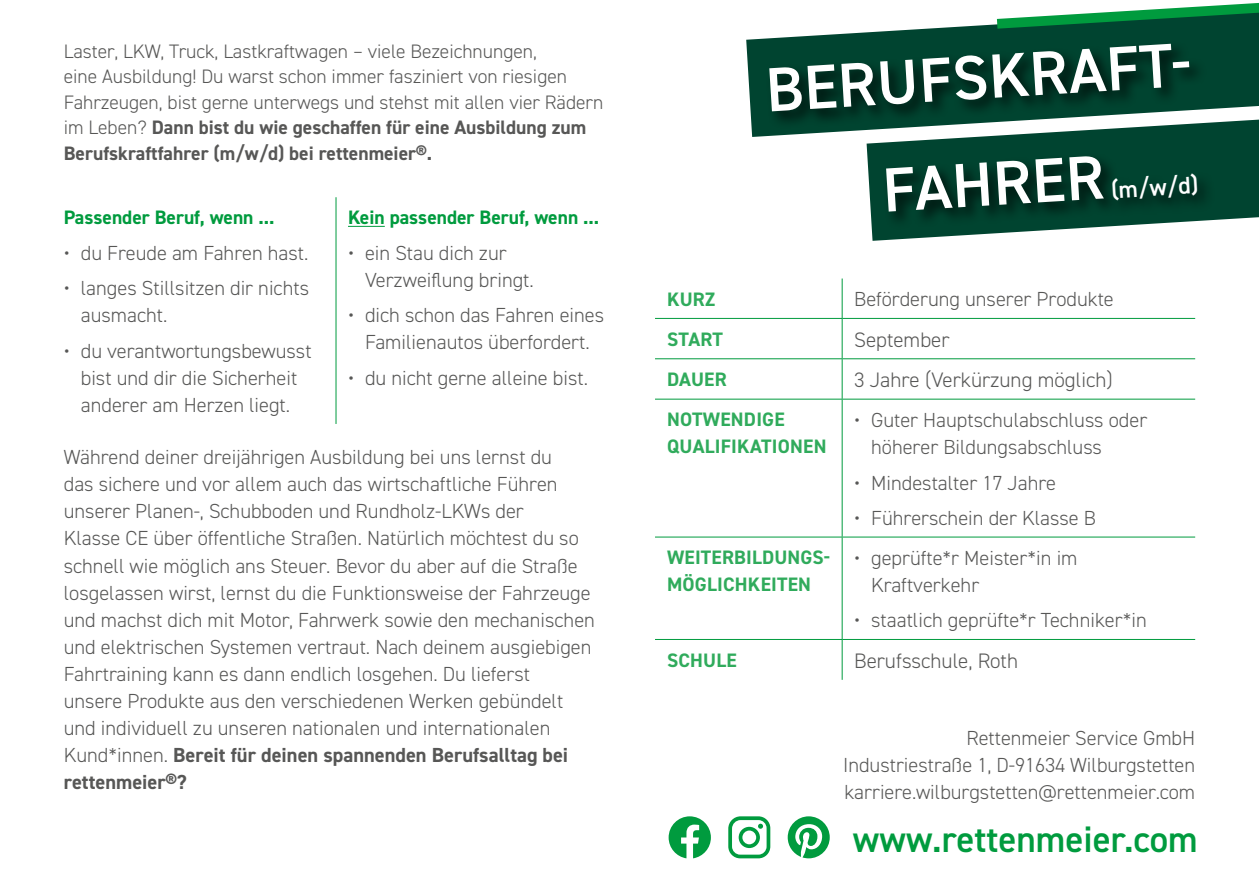
<style>
.page{position:relative;width:1259px;height:893px;background:#fff}
.page>*{position:absolute;margin:0;border:0;box-sizing:border-box;transform-origin:0 0}
.t1{font:600 62.4px/107.1px "DIN2014";color:#fff;text-align:center}
.t2{font:600 36.9px "DIN2014";color:#009b3e}
.t3{font:600 24px "DIN2014";color:#fff}
.t4{font:300 21px "DIN2014";color:#575756}
.t5{font:300 20.4px/27px "DIN2014";color:#575756}
.t6{font:300 19.5px/25.5px "DIN2014";color:#575756}
.t7{font:700 19.5px/27px "DIN2014";letter-spacing:.01em;color:#30ab5c}
.t8{font:700 19.5px "DIN2014";color:#009b3e}
.s1{font-weight:700}
</style>
<div class="page">
<svg style="left:668px;top:816px;width:43px;height:42px"></svg>
<svg style="left:728px;top:816px;width:42px;height:42px"></svg>
<svg style="left:787px;top:816px;width:42px;height:42px"></svg>
<svg style="left:746px;top:19px;width:513px;height:118px;fill:#004430"></svg>
<svg style="left:871px;top:120px;width:388px;height:121px;fill:#004430"></svg>
<div style="left:766px;top:40px;width:449px;height:190px;background:#000;opacity:.75"></div>
<svg style="left:997px;top:3px;width:262px;height:26px"></svg>
<hr style="left:335px;top:197px;width:1px;height:227px;background:#009b3e">
<hr style="left:348px;top:226px;width:37px;height:1px;background:#009b3e">
<hr style="left:841px;top:279px;width:1px;height:39px;background:#009b3e">
<hr style="left:655px;top:318px;width:187px;height:1px;background:#009b3e">
<hr style="left:842px;top:318px;width:353px;height:1px;background:#009b3e">
<hr style="left:841px;top:319px;width:1px;height:39px;background:#009b3e">
<hr style="left:655px;top:358px;width:187px;height:1px;background:#009b3e">
<hr style="left:842px;top:358px;width:353px;height:1px;background:#009b3e">
<hr style="left:841px;top:359px;width:1px;height:40px;background:#009b3e">
<hr style="left:655px;top:399px;width:187px;height:1px;background:#009b3e">
<hr style="left:842px;top:399px;width:353px;height:1px;background:#009b3e">
<hr style="left:841px;top:399px;width:1px;height:138px;background:#009b3e">
<hr style="left:655px;top:537px;width:187px;height:1px;background:#009b3e">
<hr style="left:842px;top:537px;width:353px;height:1px;background:#009b3e">
<hr style="left:841px;top:537px;width:1px;height:102px;background:#009b3e">
<hr style="left:655px;top:639px;width:187px;height:1px;background:#009b3e">
<hr style="left:842px;top:639px;width:353px;height:1px;background:#009b3e">
<hr style="left:841px;top:640px;width:1px;height:40px;background:#009b3e">
<p class="t6" style="left:64px;top:38px;width:541px">Laster, LKW, Truck, Lastkraftwagen – viele Bezeichnungen,<br>eine Ausbildung! Du warst schon immer fasziniert von riesigen Fahrzeugen, bist gerne unterwegs und stehst mit allen vier Rädern im Leben? <span class="s1">Dann bist du wie geschaffen für eine Ausbildung zum Berufskraftfahrer (m/w/d) bei rettenmeier®.</span></p>
<p class="t8" style="left:64px;top:205px;width:212px">Passender Beruf, wenn ...</p>
<p class="t5" style="left:64px;top:239px;width:246px">• du Freude am Fahren hast.</p>
<p class="t5" style="left:81px;top:275px;width:230px;text-indent:-17px">• langes Stillsitzen dir nichts ausmacht.</p>
<p class="t5" style="left:64px;top:337px;width:249px;text-align:center">• du verantwortungsbewusst bist und dir die Sicherheit anderer am Herzen liegt.</p>
<p class="t8" style="left:348px;top:205px;width:253px">Kein passender Beruf, wenn ...</p>
<p class="t5" style="left:365px;top:239px;width:170px;text-indent:-17px">• ein Stau dich zur<br>Verzweiflung bringt.</p>
<p class="t5" style="left:348px;top:302px;width:258px;text-align:center">• dich schon das Fahren eines<br>Familienautos überfordert.</p>
<p class="t5" style="left:348px;top:364px;width:241px">• du nicht gerne alleine bist.</p>
<p class="t5" style="left:64px;top:444px;width:532px">Während deiner dreijährigen Ausbildung bei uns lernst du<br>das sichere und vor allem auch das wirtschaftliche Führen unserer Planen-, Schubboden und Rundholz-LKWs der<br>Klasse CE über öffentliche Straßen. Natürlich möchtest du so schnell wie möglich ans Steuer. Bevor du aber auf die Straße losgelassen wirst, lernst du die Funktionsweise der Fahrzeuge und machst dich mit Motor, Fahrwerk sowie den mechanischen und elektrischen Systemen vertraut. Nach deinem ausgiebigen Fahrtraining kann es dann endlich losgehen. Du lieferst<br>unsere Produkte aus den verschiedenen Werken gebündelt und individuell zu unseren nationalen und internationalen Kund*innen. <span class="s1">Bereit für deinen spannenden Berufsalltag bei rettenmeier®?</span></p>
<h1 class="t1" style="left:763px;top:34px;width:439px;rotate:-3deg">BERUFSKRAFT-<br>FAHRER</h1>
<p class="t3" style="left:1110px;top:174px;width:89px;rotate:-4deg">(m/w/d)</p>
<p class="t7" style="left:667px;top:285px;width:50px">KURZ</p>
<p class="t5" style="left:854px;top:286px;width:261px">Beförderung unserer Produkte</p>
<p class="t7" style="left:667px;top:325px;width:57px">START</p>
<p class="t4" style="left:854px;top:327px;width:97px">September</p>
<p class="t7" style="left:667px;top:365px;width:61px">DAUER</p>
<p class="t4" style="left:854px;top:367px;width:260px">3 Jahre (Verkürzung möglich)</p>
<p class="t7" style="left:667px;top:406px;width:161px">NOTWENDIGE<br>QUALIFIKATIONEN</p>
<p class="t5" style="left:871px;top:407px;width:277px;text-indent:-17px">• Guter Hauptschulabschluss oder höherer Bildungsabschluss</p>
<p class="t5" style="left:854px;top:469px;width:203px">• Mindestalter 17 Jahre</p>
<p class="t5" style="left:854px;top:505px;width:243px">• Führerschein der Klasse B</p>
<p class="t7" style="left:667px;top:544px;width:164px">WEITERBILDUNGS-<br>MÖGLICHKEITEN</p>
<p class="t5" style="left:871px;top:544px;width:208px;text-indent:-17px">• geprüfte*r Meister*in im<br>Kraftverkehr</p>
<p class="t5" style="left:854px;top:607px;width:294px">• staatlich geprüfte*r Techniker*in</p>
<p class="t7" style="left:667px;top:646px;width:71px">SCHULE</p>
<p class="t4" style="left:854px;top:648px;width:165px">Berufsschule, Roth</p>
<p class="t5" style="left:843px;top:724px;width:353px;text-align:justify;text-indent:123px">Rettenmeier Service GmbH Industriestraße 1, D-91634 Wilburgstetten karriere.wilburgstetten@rettenmeier.com</p>
<h2 class="t2" style="left:853px;top:815px;width:346px">www.rettenmeier.com</h2>
</div>
